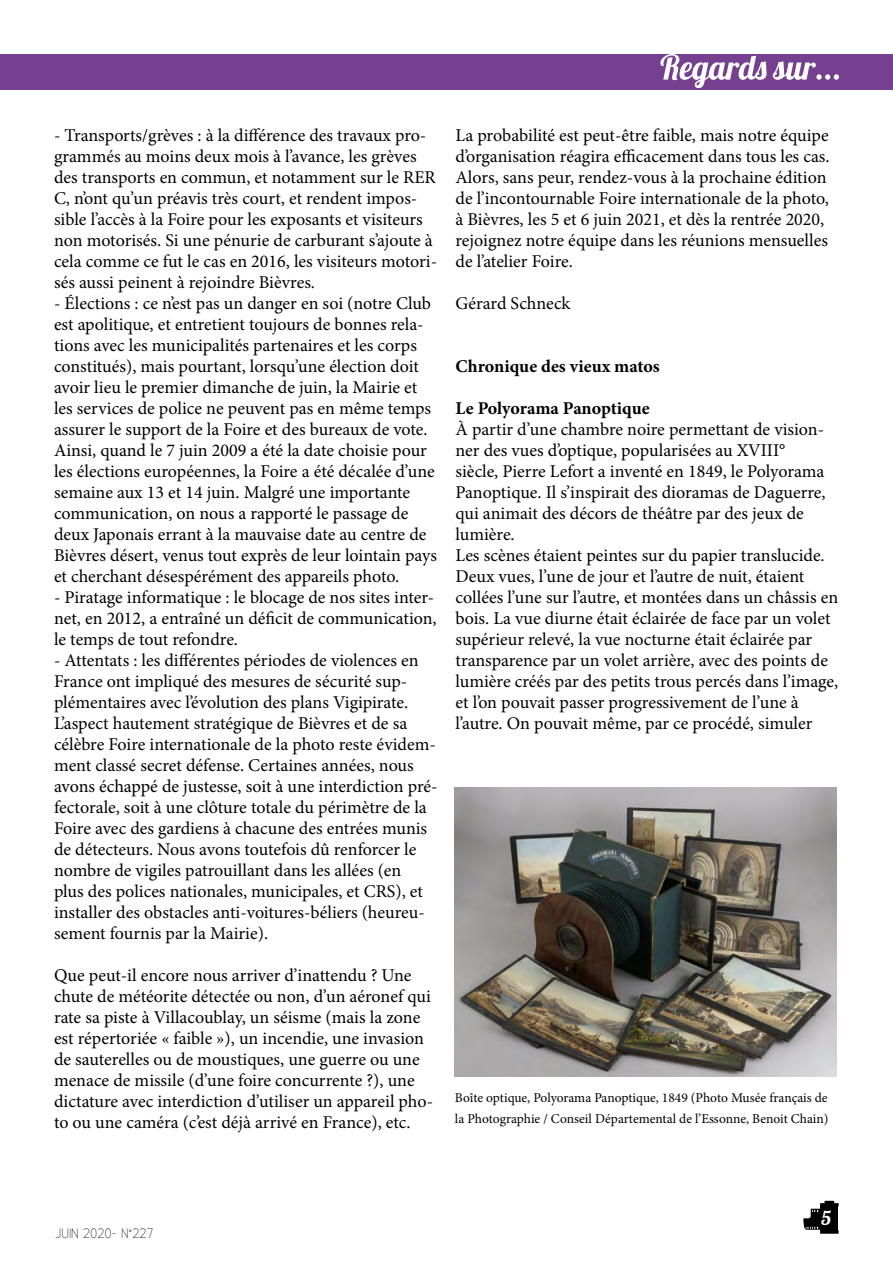
<style>
.page{position:relative;width:893px;height:1263px;background:#fff}
.page>*{position:absolute;margin:0;border:0;box-sizing:border-box;transform-origin:0 0}
.t1{font:19.5px "Lobster 1.4";color:#fff}
.t2{font:18px/21px "Minion Pro";color:#000}
.t3{font:700 18px "Minion Pro";color:#000}
.t4{font:13.5px/21px "Minion Pro";letter-spacing:-.005em;color:#000}
.t5{font:300 13.5px "Existence";color:#000}
</style>
<div class="page">
<svg style="left:803px;top:1201px;width:31px;height:29px"></svg>
<div style="left:820px;top:1206px;width:18px;height:25px;background:#000"></div>
<hr style="left:820px;top:1203px;width:19px;height:3px;background:#000">
<svg style="left:820px;top:1230px;width:19px;height:4px"></svg>
<div style="left:0;top:54px;width:893px;height:36px;background:#75408f"></div>
<svg style="left:660px;top:54px;width:179px;height:34px"></svg>
<img style="left:455px;top:788px;width:382px;height:289px">
<p class="t2" style="left:54px;top:124px;width:385px">- Transports/grèves : à la différence des travaux pro&shy;grammés au moins deux mois à l’avance, les grèves des transports en commun, et notamment sur le RER C, n’ont qu’un préavis très court, et rendent impos&shy;sible l’accès à la Foire pour les exposants et visiteurs non motorisés. Si une pénurie de carburant s’ajoute à cela comme ce fut le cas en 2016, les visiteurs motori&shy;sés aussi peinent à rejoindre Bièvres.</p>
<p class="t2" style="left:54px;top:293px;width:384px">- Élections : ce n’est pas un danger en soi (notre Club est apolitique, et entretient toujours de bonnes rela&shy;tions avec les municipalités partenaires et les corps constitués), mais pourtant, lorsqu’une élection doit avoir lieu le premier dimanche de juin, la Mairie et les services de police ne peuvent pas en même temps assurer le support de la Foire et des bureaux de vote.<br>Ainsi, quand le 7 juin 2009 a été la date choisie pour les élections européennes, la Foire a été décalée d’une semaine aux 13 et 14 juin. Malgré une importante communication, on nous a rapporté le passage de deux Japonais errant à la mauvaise date au centre de Bièvres désert, venus tout exprès de leur lointain pays et cherchant désespérément des appareils photo.</p>
<p class="t2" style="left:54px;top:587px;width:384px">- Piratage informatique : le blocage de nos sites inter&shy;net, en 2012, a entraîné un déficit de communication, le temps de tout refondre.</p>
<p class="t2" style="left:54px;top:650px;width:385px">- Attentats : les différentes périodes de violences en France ont impliqué des mesures de sécurité sup&shy;plémentaires avec l’évolution des plans Vigipirate.<br>L’aspect hautement stratégique de Bièvres et de sa célèbre Foire internationale de la photo reste évidem&shy;ment classé secret défense. Certaines années, nous avons échappé de justesse, soit à une interdiction pré&shy;fectorale, soit à une clôture totale du périmètre de la Foire avec des gardiens à chacune des entrées munis de détecteurs. Nous avons toutefois dû renforcer le nombre de vigiles patrouillant dans les allées (en<br>plus des polices nationales, municipales, et CRS), et installer des obstacles anti-voitures-béliers (heureu&shy;sement fournis par la Mairie).</p>
<p class="t2" style="left:54px;top:965px;width:381px">Que peut-il encore nous arriver d’inattendu ? Une chute de météorite détectée ou non, d’un aéronef qui rate sa piste à Villacoublay, un séisme (mais la zone est répertoriée « faible »), un incendie, une invasion de sauterelles ou de moustiques, une guerre ou une menace de missile (d’une foire concurrente ?), une dictature avec interdiction d’utiliser un appareil pho&shy;to ou une caméra (c’est déjà arrivé en France), etc.</p>
<p class="t2" style="left:455px;top:125px;width:376px">La probabilité est peut-être faible, mais notre équipe d’organisation réagira efficacement dans tous les cas.<br>Alors, sans peur, rendez-vous à la prochaine édition de l’incontournable Foire internationale de la photo, à Bièvres, les 5 et 6 juin 2021, et dès la rentrée 2020, rejoignez notre équipe dans les réunions mensuelles de l’atelier Foire.</p>
<p class="t2" style="left:455px;top:293px;width:116px">Gérard Schneck</p>
<p class="t3" style="left:455px;top:354px;width:206px">Chronique des vieux matos</p>
<p class="t3" style="left:455px;top:396px;width:196px">Le Polyorama Panoptique</p>
<p class="t2" style="left:455px;top:419px;width:384px">À partir d’une chambre noire permettant de vision&shy;ner des vues d’optique, popularisées au XVIII°<br>siècle, Pierre Lefort a inventé en 1849, le Polyorama Panoptique. Il s’inspirait des dioramas de Daguerre, qui animait des décors de théâtre par des jeux de lumière.<br>Les scènes étaient peintes sur du papier translucide.<br>Deux vues, l’une de jour et l’autre de nuit, étaient collées l’une sur l’autre, et montées dans un châssis en bois. La vue diurne était éclairée de face par un volet supérieur relevé, la vue nocturne était éclairée par transparence par un volet arrière, avec des points de lumière créés par des petits trous percés dans l’image, et l’on pouvait passer progressivement de l’une à l’autre. On pouvait même, par ce procédé, simuler</p>
<p class="t4" style="left:455px;top:1087px;width:375px">Boîte optique, Polyorama Panoptique, 1849 (Photo Musée français de la Photographie / Conseil Départemental de l’Essonne, Benoit Chain)</p>
<p class="t5" style="left:55px;top:1226px;width:100px">JUIN 2020- N°227</p>
<p class="t1" style="left:821px;top:1205px;width:12px">5</p>
</div>
